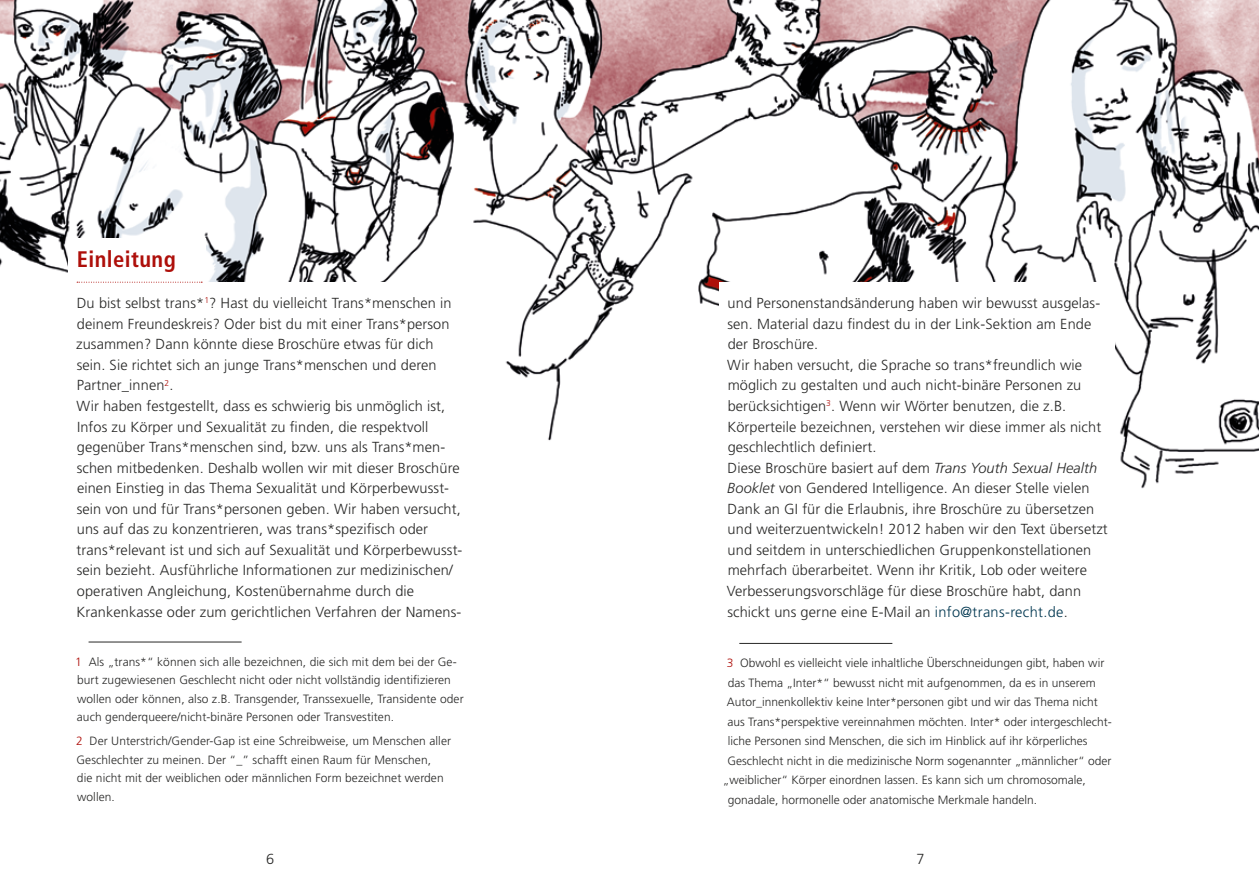
<style>
.page{position:relative;width:1259px;height:893px;background:#fff}
.page>*{position:absolute;margin:0;border:0;box-sizing:border-box;transform-origin:0 0}
.t1{font:700 condensed 22.5px "Frutiger LT Std";letter-spacing:.02em;color:#ae0f0a}
.t2{font:300 14.55px/20.5px "Frutiger LT Std";letter-spacing:.005em;color:#282827}
.t3{font:300 12px/18.5px "Frutiger LT Std";color:#282827}
.s1{color:#ae0f0a}
.s2{font-style:italic}
.s3{color:#003750}
</style>
<div class="page">
<img style="left:0;top:0;width:1259px;height:489px">
<div style="left:719px;top:282px;width:395px;height:532px;background:#fff"></div>
<div style="left:68px;top:238px;width:138px;height:576px;background:#fff"></div>
<div style="left:99px;top:282px;width:364px;height:532px;background:#fff"></div>
<svg style="left:77px;top:282px;width:125px;height:1px"></svg>
<hr style="left:89px;top:642px;width:153px;height:1px;background:#282827">
<hr style="left:739px;top:643px;width:153px;height:1px;background:#282827">
<h1 class="t1" style="left:77px;top:246px;width:101px">Einleitung</h1>
<p class="t2" style="left:76px;top:293px;width:388px">Du bist selbst trans*<sup>1</sup>? Hast du vielleicht Trans*menschen in deinem Freundeskreis? Oder bist du mit einer Trans*person zusammen? Dann könnte diese Broschüre etwas für dich sein. Sie richtet sich an junge Trans*menschen und deren Partner_innen<sup>2</sup>.<br>Wir haben festgestellt, dass es schwierig bis unmöglich ist, Infos zu Körper und Sexualität zu finden, die respektvoll gegenüber Trans*menschen sind, bzw. uns als Trans*men&shy;schen mitbedenken. Deshalb wollen wir mit dieser Broschüre einen Einstieg in das Thema Sexualität und Körperbewusst&shy;sein von und für Trans*personen geben. Wir haben versucht, uns auf das zu konzentrieren, was trans*spezifisch oder trans*relevant ist und sich auf Sexualität und Körperbewusst&shy;sein bezieht. Ausführliche Informationen zur medizinischen/ operativen Angleichung, Kostenübernahme durch die Krankenkasse oder zum gerichtlichen Verfahren der Namens-</p>
<p class="t3" style="left:75px;top:653px;width:390px"><span class="s1">1</span> Als „trans*“ können sich alle bezeichnen, die sich mit dem bei der Ge&shy;burt zugewiesenen Geschlecht nicht oder nicht vollständig identifizieren wollen oder können, also z.B. Transgender, Transsexuelle, Transidente oder auch genderqueere/nicht-binäre Personen oder Transvestiten.</p>
<p class="t3" style="left:76px;top:732px;width:376px"><span class="s1">2</span> Der Unterstrich/Gender-Gap ist eine Schreibweise, um Menschen aller Geschlechter zu meinen. Der “_” schafft einen Raum für Menschen,<br>die nicht mit der weiblichen oder männlichen Form bezeichnet werden wollen.</p>
<p class="t2" style="left:727px;top:293px;width:382px">und Personenstandsänderung haben wir bewusst ausgelas&shy;sen. Material dazu findest du in der Link-Sektion am Ende der Broschüre.<br>Wir haben versucht, die Sprache so trans*freundlich wie möglich zu gestalten und auch nicht-binäre Personen zu berücksichtigen<sup>3</sup>. Wenn wir Wörter benutzen, die z.B.<br>Körperteile bezeichnen, verstehen wir diese immer als nicht geschlechtlich definiert.<br>Diese Broschüre basiert auf dem <span class="s2">Trans Youth Sexual Health Booklet</span> von Gendered Intelligence. An dieser Stelle vielen Dank an GI für die Erlaubnis, ihre Broschüre zu übersetzen und weiterzuentwickeln! 2012 haben wir den Text übersetzt und seitdem in unterschiedlichen Gruppenkonstellationen mehrfach überarbeitet. Wenn ihr Kritik, Lob oder weitere Verbesserungsvorschläge für diese Broschüre habt, dann schickt uns gerne eine E-Mail an <span class="s3">info@trans-recht.de</span>.</p>
<p class="t3" style="left:727px;top:654px;width:379px"><span class="s1">3</span> Obwohl es vielleicht viele inhaltliche Überschneidungen gibt, haben wir</p>
<p class="t3" style="left:727px;top:673px;width:369px">das Thema „Inter*“ bewusst nicht mit aufgenommen, da es in unserem</p>
<p class="t3" style="left:727px;top:693px;width:372px">Autor_innenkollektiv keine Inter*personen gibt und wir das Thema nicht</p>
<p class="t3" style="left:727px;top:712px;width:386px">aus Trans*perspektive vereinnahmen möchten. Inter* oder intergeschlecht-</p>
<p class="t3" style="left:728px;top:732px;width:361px">liche Personen sind Menschen, die sich im Hinblick auf ihr körperliches</p>
<p class="t3" style="left:727px;top:751px;width:386px">Geschlecht nicht in die medizinische Norm sogenannter „männlicher“ oder</p>
<p class="t3" style="left:722px;top:771px;width:364px">„weiblicher“ Körper einordnen lassen. Es kann sich um chromosomale,</p>
<p class="t3" style="left:727px;top:790px;width:311px">gonadale, hormonelle oder anatomische Merkmale handeln.</p>
<p class="t2" style="left:266px;top:848px;width:10px">6</p>
<p class="t2" style="left:916px;top:848px;width:10px">7</p>
</div>
